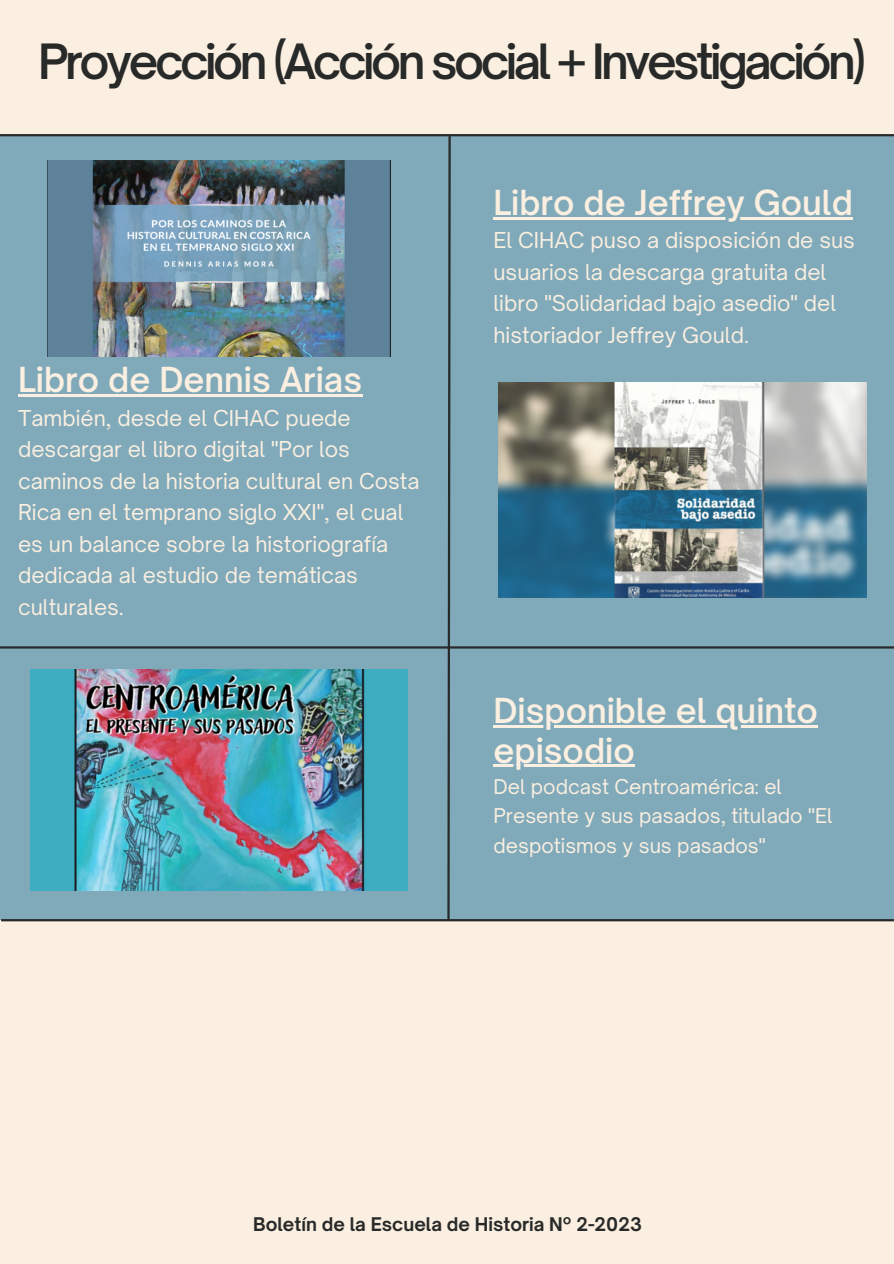
<style>
.page{position:relative;width:894px;height:1264px;background:#fff}
.page>*{position:absolute;margin:0;border:0;box-sizing:border-box;transform-origin:0 0}
.t1{font:600 46.5px "Open Sauce One";letter-spacing:-.075em;color:#282a29}
.t2{font:600 33px/39.5px "Open Sauce One";color:#faefe0}
.t3{font:21px/31.5px "Open Sauce One";color:#faefe0}
.t4{font:19.5px/29.2px "Open Sauce One";color:#faefe0}
.t5{font:700 18px "Open Sauce One";color:#282a29}
</style>
<div class="page">
<div style="left:0;top:0;width:893px;height:1263px;background:#faefe0"></div>
<div style="left:0;top:135px;width:893px;height:784px;background:#80a9ba"></div>
<hr style="left:0;top:134px;width:893px;height:2px;background:#282a29">
<img style="left:31px;top:669px;width:376px;height:221px">
<svg style="left:446px;top:134px;width:6px;height:788px"></svg>
<hr style="left:0;top:646px;width:893px;height:2px;background:#282a29">
<hr style="left:1px;top:919px;width:892px;height:2px;background:#282a29">
<img style="left:498px;top:382px;width:368px;height:215px">
<img style="left:47px;top:161px;width:344px;height:196px">
<hr style="left:493px;top:217px;width:359px;height:2px;background:#faefe0">
<hr style="left:18px;top:394px;width:344px;height:3px;background:#faefe0">
<hr style="left:493px;top:725px;width:324px;height:2px;background:#faefe0">
<hr style="left:493px;top:764px;width:141px;height:3px;background:#faefe0">
<h1 class="t1" style="left:38px;top:32px;width:829px">Proyección (Acción social + Investigación)</h1>
<h2 class="t2" style="left:493px;top:182px;width:361px">Libro de Jeffrey Gould</h2>
<h2 class="t2" style="left:18px;top:360px;width:345px">Libro de Dennis Arias</h2>
<p class="t3" style="left:18px;top:402px;width:403px">También, desde el CIHAC puede descargar el libro digital "Por los caminos de la historia cultural en Costa<br>Rica en el temprano siglo XXI", el cual es un balance sobre la historiografía dedicada al estudio de temáticas culturales.</p>
<p class="t3" style="left:493px;top:224px;width:363px">El CIHAC puso a disposición de sus usuarios la descarga gratuita del libro "Solidaridad bajo asedio" del historiador Jeffrey Gould.</p>
<h2 class="t2" style="left:493px;top:690px;width:326px">Disponible el quinto episodio</h2>
<p class="t4" style="left:493px;top:772px;width:340px">Del podcast Centroamérica: el<br>Presente y sus pasados, titulado "El despotismos y sus pasados"</p>
<p class="t5" style="left:253px;top:1213px;width:390px">Boletín de la Escuela de Historia Nº 2-2023</p>
</div>
